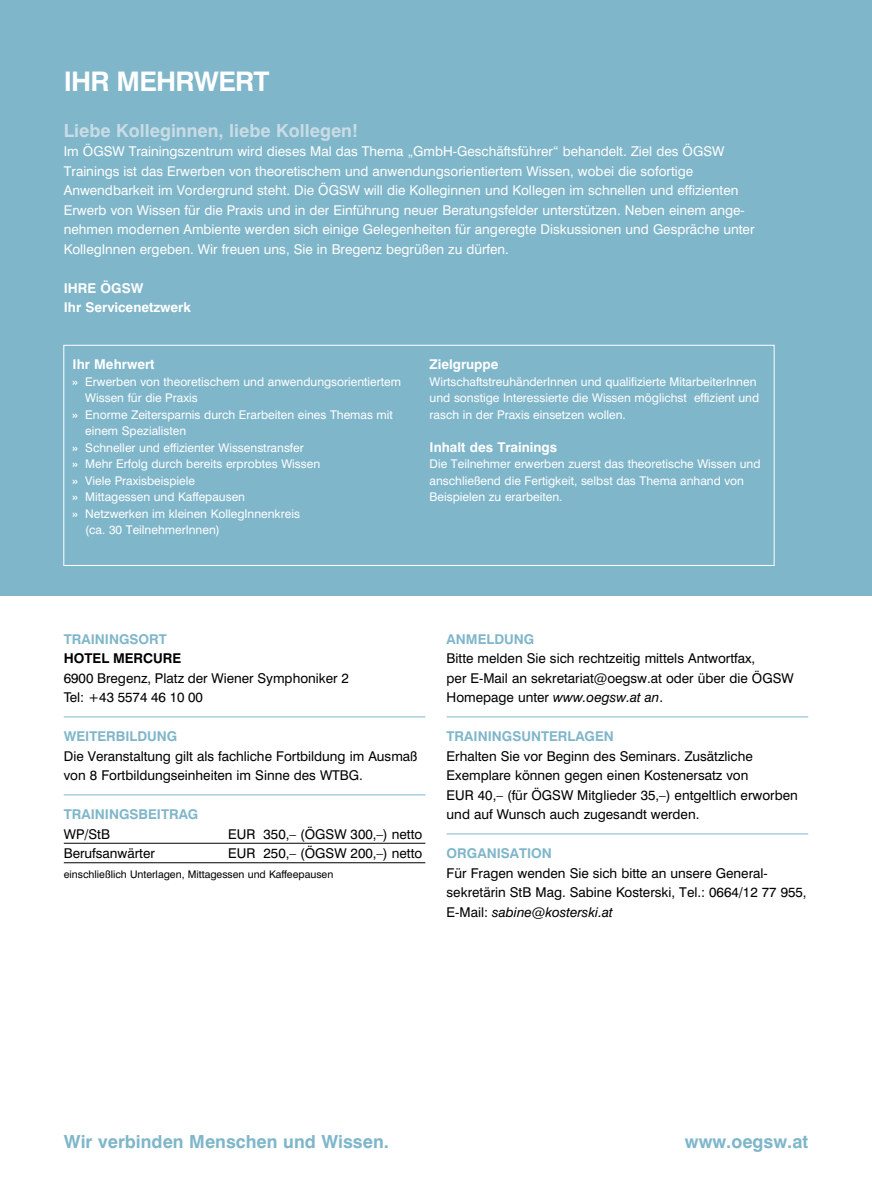
<style>
.page{position:relative;width:872px;height:1191px;background:#fff}
.page>*{position:absolute;margin:0;border:0;box-sizing:border-box;transform-origin:0 0}
.t1{font:700 27px "Swiss 721 BT";letter-spacing:-.03em;color:#fff}
.t2{font:700 18px "Swiss 721 BT";color:#7fb6ca}
.t3{font:700 18px "Swiss 721 BT";color:#c9dce5}
.t4{font:13.5px/19.5px "Swiss 721 BT";color:#000}
.t5{font:13.5px/19.5px "Swiss 721 BT";color:#fff}
.t6{font:700 13.5px "Swiss 721 BT";color:#7fb6ca}
.t7{font:700 13.5px/19.5px "Swiss 721 BT";color:#fff}
.t8{font:700 13.5px "Swiss 721 BT";color:#000}
.t9{font:12px/16.5px "Swiss 721 BT";color:#fff}
.t10{font:10.5px "Swiss 721 BT";color:#000}
.s1{font-weight:700}
.s2{font-style:italic}
</style>
<div class="page">
<hr style="left:64px;top:843px;width:361px;height:1px;background:#000">
<hr style="left:64px;top:862px;width:361px;height:1px;background:#000">
<hr style="left:64px;top:716px;width:361px;height:1px;background:#7fb6ca">
<hr style="left:64px;top:794px;width:361px;height:1px;background:#7fb6ca">
<hr style="left:446px;top:716px;width:362px;height:1px;background:#7fb6ca">
<hr style="left:446px;top:833px;width:362px;height:1px;background:#7fb6ca">
<div style="left:0;top:0;width:872px;height:595px;background:#7fb6ca"></div>
<div style="left:64px;top:345px;width:710px;height:220px;border:1px solid #fff"></div>
<h1 class="t1" style="left:64px;top:65px;width:207px">IHR MEHRWERT</h1>
<h2 class="t3" style="left:64px;top:119px;width:296px">Liebe Kolleginnen, liebe Kollegen!</h2>
<p class="t5" style="left:64px;top:141px;width:692px">Im ÖGSW Trainingszentrum wird dieses Mal das Thema „GmbH-Geschäftsführer“ behandelt. Ziel des ÖGSW Trainings ist das Erwerben von theoretischem und anwendungsorientiertem Wissen, wobei die sofortige Anwendbarkeit im Vordergrund steht. Die ÖGSW will die Kolleginnen und Kollegen im schnellen und effizienten Erwerb von Wissen für die Praxis und in der Einführung neuer Beratungsfelder unterstützen. Neben einem ange&shy;nehmen modernen Ambiente werden sich einige Gelegenheiten für angeregte Diskussionen und Gespräche unter KollegInnen ergeben. Wir freuen uns, Sie in Bregenz begrüßen zu dürfen.</p>
<p class="t7" style="left:64px;top:278px;width:129px">IHRE ÖGSW<br>Ihr Servicenetzwerk</p>
<p class="t7" style="left:73px;top:354px;width:83px">Ihr Mehrwert</p>
<p class="t9" style="left:73px;top:373px;width:330px"><span class="s1">»</span> Erwerben von theoretischem und anwendungsorientiertem</p>
<p class="t9" style="left:85px;top:389px;width:114px">Wissen für die Praxis</p>
<p class="t9" style="left:73px;top:406px;width:322px"><span class="s1">»</span> Enorme Zeitersparnis durch Erarbeiten eines Themas mit</p>
<p class="t9" style="left:85px;top:422px;width:103px">einem Spezialisten</p>
<p class="t9" style="left:73px;top:439px;width:233px"><span class="s1">»</span> Schneller und effizienter Wissenstransfer</p>
<p class="t9" style="left:73px;top:455px;width:249px"><span class="s1">»</span> Mehr Erfolg durch bereits erprobtes Wissen</p>
<p class="t9" style="left:73px;top:472px;width:124px"><span class="s1">»</span> Viele Praxisbeispiele</p>
<p class="t9" style="left:73px;top:488px;width:174px"><span class="s1">»</span> Mittagessen und Kaffepausen</p>
<p class="t9" style="left:73px;top:505px;width:229px"><span class="s1">»</span> Netzwerken im kleinen KollegInnenkreis</p>
<p class="t9" style="left:85px;top:521px;width:136px">(ca. 30 TeilnehmerInnen)</p>
<p class="t7" style="left:429px;top:354px;width:70px">Zielgruppe</p>
<p class="t9" style="left:429px;top:373px;width:331px">WirtschaftstreuhänderInnen und qualifizierte MitarbeiterInnen und sonstige Interessierte die Wissen möglichst effizient und rasch in der Praxis einsetzen wollen.</p>
<p class="t7" style="left:429px;top:437px;width:129px">Inhalt des Trainings</p>
<p class="t9" style="left:429px;top:455px;width:332px">Die Teilnehmer erwerben zuerst das theoretische Wissen und anschließend die Fertigkeit, selbst das Thema anhand von<br>Beispielen zu erarbeiten.</p>
<p class="t6" style="left:64px;top:630px;width:105px">TRAININGSORT</p>
<p class="t8" style="left:64px;top:650px;width:119px">HOTEL MERCURE</p>
<p class="t4" style="left:64px;top:668px;width:286px">6900 Bregenz, Platz der Wiener Symphoniker 2<br>Tel: +43 5574 46 10 00</p>
<p class="t6" style="left:64px;top:728px;width:115px">WEITERBILDUNG</p>
<p class="t4" style="left:64px;top:746px;width:355px">Die Veranstaltung gilt als fachliche Fortbildung im Ausmaß von 8 Fortbildungseinheiten im Sinne des WTBG.</p>
<p class="t6" style="left:64px;top:806px;width:136px">TRAININGSBEITRAG</p>
<p class="t4" style="left:64px;top:824px;width:48px">WP/StB</p>
<p class="t4" style="left:228px;top:824px;width:196px">EUR 350,– (ÖGSW 300,–) netto</p>
<p class="t4" style="left:64px;top:843px;width:93px">Berufsanwärter</p>
<p class="t4" style="left:228px;top:843px;width:196px">EUR 250,– (ÖGSW 200,–) netto</p>
<p class="t10" style="left:64px;top:867px;width:271px">einschließlich Unterlagen, Mittagessen und Kaffeepausen</p>
<p class="t6" style="left:446px;top:630px;width:89px">ANMELDUNG</p>
<p class="t4" style="left:446px;top:648px;width:348px">Bitte melden Sie sich rechtzeitig mittels Antwortfax,<br>per E-Mail an sekretariat@oegsw.at oder über die ÖGSW<br>Homepage unter <span class="s2">www.oegsw.at an</span>.</p>
<p class="t6" style="left:446px;top:728px;width:169px">TRAININGSUNTERLAGEN</p>
<p class="t4" style="left:446px;top:746px;width:353px">Erhalten Sie vor Beginn des Seminars. Zusätzliche Exemplare können gegen einen Kostenersatz von<br>EUR 40,– (für ÖGSW Mitglieder 35,–) entgeltlich erworben und auf Wunsch auch zugesandt werden.</p>
<p class="t6" style="left:446px;top:845px;width:107px">ORGANISATION</p>
<p class="t4" style="left:446px;top:863px;width:361px">Für Fragen wenden Sie sich bitte an unsere General&shy;sekretärin StB Mag. Sabine Kosterski, Tel.: 0664/12 77 955,<br>E-Mail: <span class="s2">sabine@kosterski.at</span></p>
<h2 class="t2" style="left:64px;top:1130px;width:326px">Wir verbinden Menschen und Wissen.</h2>
<h2 class="t2" style="left:685px;top:1131px;width:125px">www.oegsw.at</h2>
</div>
